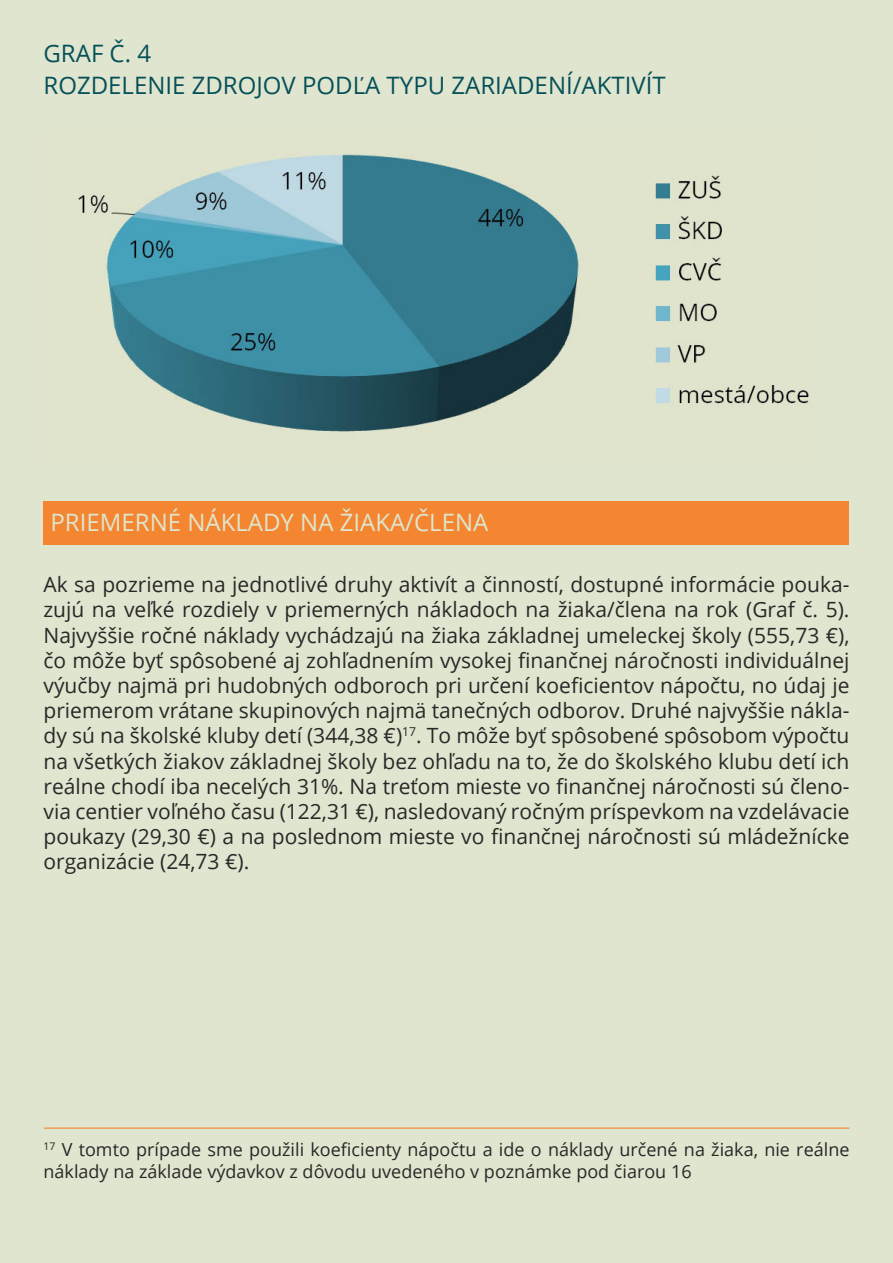
<style>
.page{position:relative;width:893px;height:1263px;background:#dfe5ce}
.page>*{position:absolute;margin:0;border:0;box-sizing:border-box;transform-origin:0 0}
.t1{font:24px "Open Sans";color:#065059}
.t2{font:24px "Open Sans";color:#dfe5ce}
.t3{font:21px/25.2px "Open Sans";color:#282828;text-align:justify}
.t4{font:18px/21.6px "Open Sans";color:#282828}
</style>
<div class="page">
<img style="left:78px;top:154px;width:734px;height:278px">
<div style="left:44px;top:501px;width:805px;height:43px;background:#f48631"></div>
<hr style="left:44px;top:1127px;width:805px;height:2px;background:#f48631">
<p class="t1" style="left:44px;top:37px;width:109px">GRAF Č. 4</p>
<p class="t1" style="left:44px;top:69px;width:624px">ROZDELENIE ZDROJOV PODĽA TYPU ZARIADENÍ/AKTIVÍT</p>
<p class="t2" style="left:51px;top:506px;width:439px">PRIEMERNÉ NÁKLADY NA ŽIAKA/ČLENA</p>
<p class="t3" style="left:44px;top:571px;width:807px">Ak sa pozrieme na jednotlivé druhy aktivít a činností, dostupné informácie pouka&shy;zujú na veľké rozdiely v priemerných nákladoch na žiaka/člena na rok (Graf č. 5).<br>Najvyššie ročné náklady vychádzajú na žiaka základnej umeleckej školy (555,73 €), čo môže byť spôsobené aj zohľadnením vysokej finančnej náročnosti individuálnej výučby najmä pri hudobných odboroch pri určení koeficientov nápočtu, no údaj je priemerom vrátane skupinových najmä tanečných odborov. Druhé najvyššie nákla&shy;dy sú na školské kluby detí (344,38 €)<sup>17</sup>. To môže byť spôsobené spôsobom výpočtu na všetkých žiakov základnej školy bez ohľadu na to, že do školského klubu detí ich reálne chodí iba necelých 31%. Na treťom mieste vo finančnej náročnosti sú členo&shy;via centier voľného času (122,31 €), nasledovaný ročným príspevkom na vzdelávacie poukazy (29,30 €) a na poslednom mieste vo finančnej náročnosti sú mládežnícke organizácie (24,73 €).</p>
<p class="t4" style="left:44px;top:1138px;width:807px"><sup>17</sup> V tomto prípade sme použili koeficienty nápočtu a ide o náklady určené na žiaka, nie reálne náklady na základe výdavkov z dôvodu uvedeného v poznámke pod čiarou 16</p>
</div>
